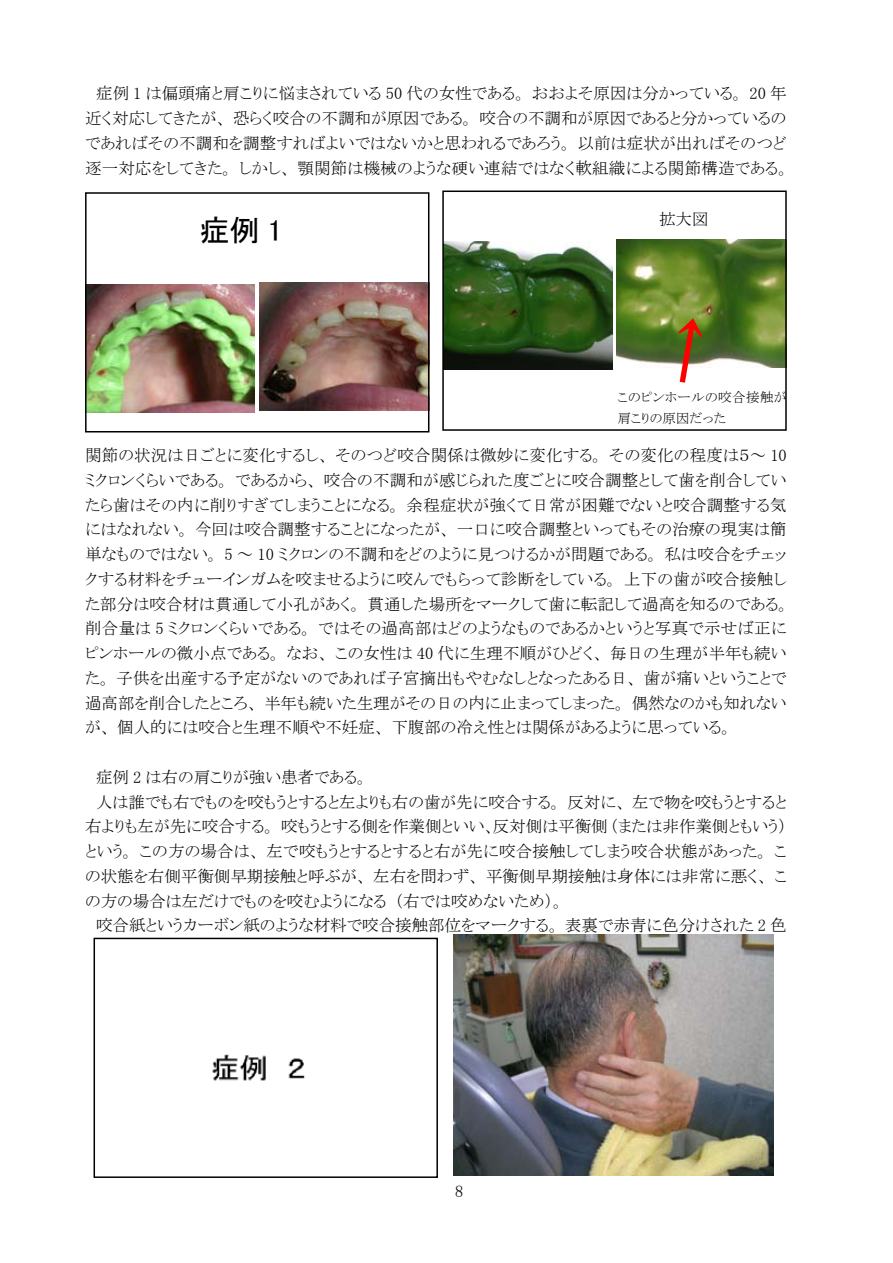
<style>
.page{position:relative;width:893px;height:1263px;background:#fff}
.page>*{position:absolute;margin:0;border:0;box-sizing:border-box;transform-origin:0 0}
.t1{font:30px "MS P Gothic";color:#000}
.t2{font:16.5px/24.8px "MS P Mincho";letter-spacing:.005em;color:#000}
.t3{font:13.5px/20.2px "MS P Mincho";letter-spacing:.03em;color:#000}
</style>
<div class="page">
<img style="left:88px;top:285px;width:166px;height:127px">
<img style="left:259px;top:283px;width:167px;height:127px">
<div style="left:85px;top:192px;width:344px;height:240px;border:2px solid #000"></div>
<img style="left:445px;top:242px;width:167px;height:127px">
<img style="left:617px;top:239px;width:167px;height:128px">
<div style="left:442px;top:190px;width:345px;height:241px;border:2px solid #000"></div>
<img style="left:453px;top:935px;width:320px;height:240px">
<img style="left:212px;top:1054px;width:93px;height:27px">
<div style="left:94px;top:938px;width:344px;height:240px;border:2px solid #000"></div>
<svg style="left:670px;top:316px;width:35px;height:51px;background:#628138"></svg>
<p class="t2" style="left:85px;top:81px;width:706px">　症例 1 は偏頭痛と肩こりに悩まされている 50 代の女性である。おおよそ原因は分かっている。 20 年近く対応してきたが、恐らく咬合の不調和が原因である。咬合の不調和が原因であると分かっているのであればその不調和を調整すればよいではないかと思われるであろう。以前は症状が出ればそのつど逐一対応をしてきた。しかし、顎関節は機械のような硬い連結ではなく軟組織による関節構造である。</p>
<h1 class="t1" style="left:200px;top:215px;width:84px">症例 1</h1>
<p class="t2" style="left:659px;top:207px;width:51px">拡大図</p>
<p class="t3" style="left:617px;top:387px;width:171px">このピンホールの咬合接触が肩こりの原因だった</p>
<p class="t2" style="left:85px;top:443px;width:706px">関節の状況は日ごとに変化するし、そのつど咬合関係は微妙に変化する。その変化の程度は５～ 10ミクロンくらいである。であるから、咬合の不調和が感じられた度ごとに咬合調整として歯を削合していたら歯はその内に削りすぎてしまうことになる。余程症状が強くて日常が困難でないと咬合調整する気にはなれない。今回は咬合調整することになったが、一口に咬合調整といってもその治療の現実は簡単なものではない。 5 ～ 10 ミクロンの不調和をどのように見つけるかが問題である。私は咬合をチェックする材料をチューインガムを咬ませるように咬んでもらって診断をしている。上下の歯が咬合接触した部分は咬合材は貫通して小孔があく。貫通した場所をマークして歯に転記して過高を知るのである。削合量は 5 ミクロンくらいである。ではその過高部はどのようなものであるかというと写真で示せば正にピンホールの微小点である。なお、この女性は 40 代に生理不順がひどく、毎日の生理が半年も続いた。子供を出産する予定がないのであれば子宮摘出もやむなしとなったある日、歯が痛いということで過高部を削合したところ、半年も続いた生理がその日の内に止まってしまった。偶然なのかも知れないが、個人的には咬合と生理不順や不妊症、下腹部の冷え性とは関係があるように思っている。</p>
<p class="t2" style="left:85px;top:764px;width:703px">　症例 2 は右の肩こりが強い患者である。<br>　人は誰でも右でものを咬もうとすると左よりも右の歯が先に咬合する。反対に、左で物を咬もうとすると右よりも左が先に咬合する。咬もうとする側を作業側といい、反対側は平衡側（または非作業側ともいう）という。この方の場合は、左で咬もうとするとすると右が先に咬合接触してしまう咬合状態があった。この状態を右側平衡側早期接触と呼ぶが、左右を問わず、平衡側早期接触は身体には非常に悪く、この方の場合は左だけでものを咬むようになる（右では咬めないため）。<br>　咬合紙というカーボン紙のような材料で咬合接触部位をマークする。表裏で赤青に色分けされた 2 色</p>
<p class="t2" style="left:455px;top:1178px;width:10px">8</p>
</div>
